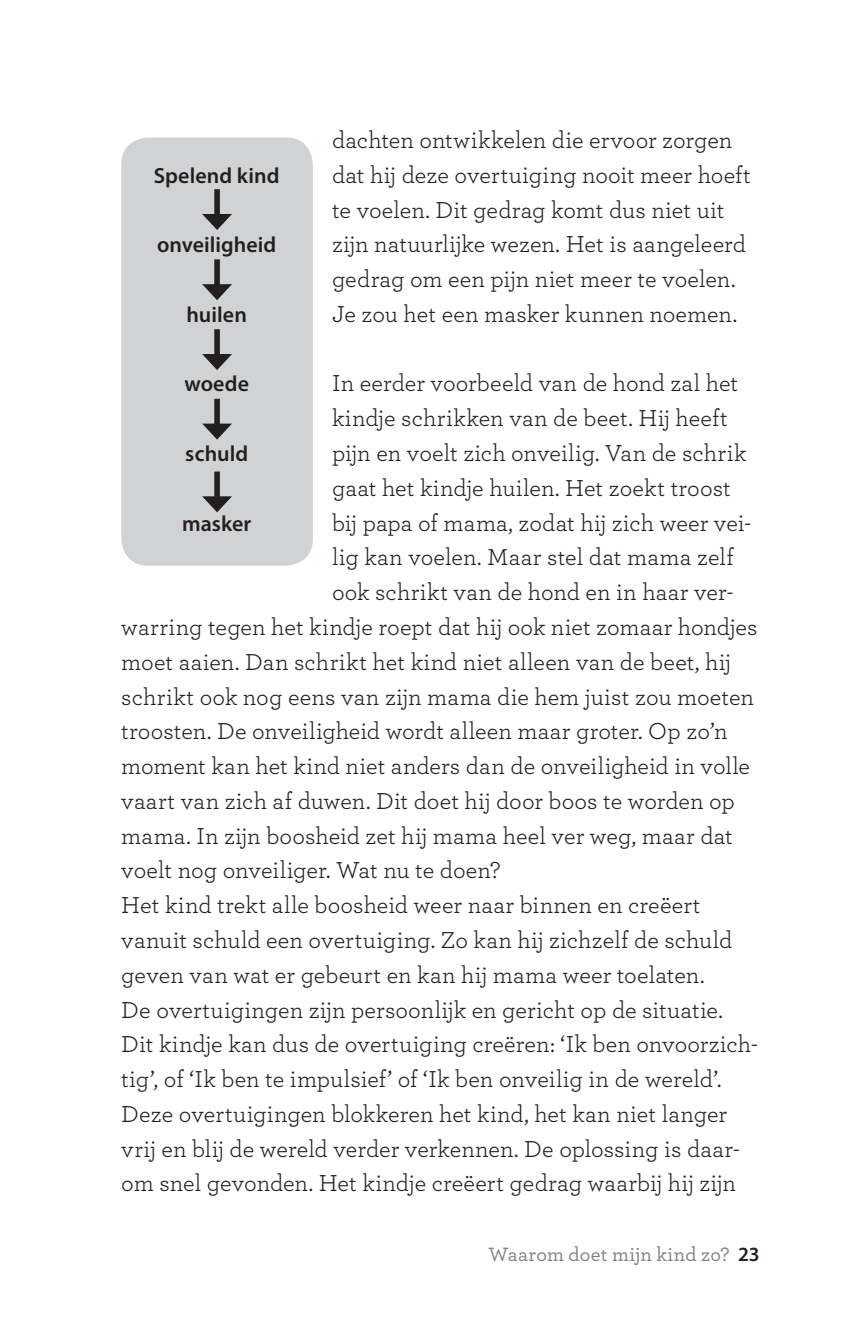
<style>
.page{position:relative;width:862px;height:1340px;background:#fff}
.page>*{position:absolute;margin:0;border:0;box-sizing:border-box;transform-origin:0 0}
.Plattetekst{font:24.3px/34.6px "Archer";color:#231f20}
.kadertje{font:600 22.05px "Myriad Pro";letter-spacing:.005em;color:#231f20}
.t1{font:500 20.25px "Archer";letter-spacing:.015em;color:#808285}
.s1{font-family:"Myriad Pro";font-weight:600;color:#231f20}
</style>
<div class="page">
<div style="left:121px;top:137px;width:192px;height:428px;background:#d1d2d4;border-radius:27px"></div>
<div style="left:214px;top:189px;width:6px;height:30px;background:#231f20"></div>
<svg style="left:202px;top:214px;width:30px;height:16px"></svg>
<div style="left:214px;top:259px;width:6px;height:30px;background:#231f20"></div>
<svg style="left:202px;top:284px;width:30px;height:16px"></svg>
<div style="left:214px;top:329px;width:6px;height:30px;background:#231f20"></div>
<svg style="left:202px;top:354px;width:30px;height:16px"></svg>
<div style="left:214px;top:399px;width:6px;height:30px;background:#231f20"></div>
<svg style="left:202px;top:423px;width:30px;height:16px"></svg>
<div style="left:214px;top:471px;width:6px;height:30px;background:#231f20"></div>
<svg style="left:202px;top:496px;width:30px;height:16px"></svg>
<p class="kadertje" style="left:154px;top:161px;width:127px">Spelend kind</p>
<p class="kadertje" style="left:157px;top:231px;width:121px">onveiligheid</p>
<p class="kadertje" style="left:186px;top:300px;width:62px">huilen</p>
<p class="Plattetekst" style="left:332px;top:121px;width:420px">dachten ontwikkelen die ervoor zorgen dat hij deze overtuiging nooit meer hoeft te voelen. Dit gedrag komt dus niet uit zijn natuurlijke wezen. Het is aangeleerd gedrag om een pijn niet meer te voelen.<br>Je zou het een masker kunnen noemen.</p>
<p class="Plattetekst" style="left:332px;top:365px;width:407px">In eerder voorbeeld van de hond zal het</p>
<p class="Plattetekst" style="left:332px;top:400px;width:397px">kindje schrikken van de beet. Hij heeft</p>
<p class="Plattetekst" style="left:332px;top:434px;width:415px">pijn en voelt zich onveilig. Van de schrik</p>
<p class="Plattetekst" style="left:332px;top:469px;width:400px">gaat het kindje huilen. Het zoekt troost</p>
<p class="Plattetekst" style="left:332px;top:504px;width:420px">bij papa of mama, zodat hij zich weer vei-</p>
<p class="Plattetekst" style="left:332px;top:539px;width:403px">lig kan voelen. Maar stel dat mama zelf</p>
<p class="Plattetekst" style="left:332px;top:573px;width:402px">ook schrikt van de hond en in haar ver-</p>
<p class="Plattetekst" style="left:121px;top:608px;width:637px">warring tegen het kindje roept dat hij ook niet zomaar hondjes</p>
<p class="Plattetekst" style="left:121px;top:643px;width:611px">moet aaien. Dan schrikt het kind niet alleen van de beet, hij</p>
<p class="Plattetekst" style="left:121px;top:678px;width:634px">schrikt ook nog eens van zijn mama die hem juist zou moeten</p>
<p class="Plattetekst" style="left:121px;top:712px;width:607px">troosten. De onveiligheid wordt alleen maar groter. Op zo’n</p>
<p class="Plattetekst" style="left:121px;top:747px;width:630px">moment kan het kind niet anders dan de onveiligheid in volle</p>
<p class="Plattetekst" style="left:121px;top:782px;width:615px">vaart van zich af duwen. Dit doet hij door boos te worden op</p>
<p class="Plattetekst" style="left:121px;top:817px;width:612px">mama. In zijn boosheid zet hij mama heel ver weg, maar dat</p>
<p class="Plattetekst" style="left:121px;top:851px;width:380px">voelt nog onveiliger. Wat nu te doen?</p>
<p class="Plattetekst" style="left:121px;top:886px;width:580px">Het kind trekt alle boosheid weer naar binnen en creëert</p>
<p class="Plattetekst" style="left:121px;top:921px;width:612px">vanuit schuld een overtuiging. Zo kan hij zichzelf de schuld</p>
<p class="Plattetekst" style="left:121px;top:956px;width:584px">geven van wat er gebeurt en kan hij mama weer toelaten.</p>
<p class="Plattetekst" style="left:121px;top:990px;width:603px">De overtuigingen zijn persoonlijk en gericht op de situatie.</p>
<p class="Plattetekst" style="left:121px;top:1025px;width:637px">Dit kindje kan dus de overtuiging creëren: ‘Ik ben onvoorzich-</p>
<p class="Plattetekst" style="left:121px;top:1060px;width:601px">tig’, of ‘Ik ben te impulsief’ of ‘Ik ben onveilig in de wereld’.</p>
<p class="Plattetekst" style="left:121px;top:1095px;width:607px">Deze overtuigingen blokkeren het kind, het kan niet langer</p>
<p class="Plattetekst" style="left:121px;top:1130px;width:619px">vrij en blij de wereld verder verkennen. De oplossing is daar-</p>
<p class="Plattetekst" style="left:121px;top:1164px;width:616px">om snel gevonden. Het kindje creëert gedrag waarbij hij zijn</p>
<p class="kadertje" style="left:184px;top:370px;width:66px">woede</p>
<p class="kadertje" style="left:185px;top:439px;width:65px">schuld</p>
<p class="kadertje" style="left:182px;top:509px;width:71px">masker</p>
<p class="t1" style="left:488px;top:1239px;width:272px">Waarom doet mijn kind zo? <span class="s1">23</span></p>
</div>
